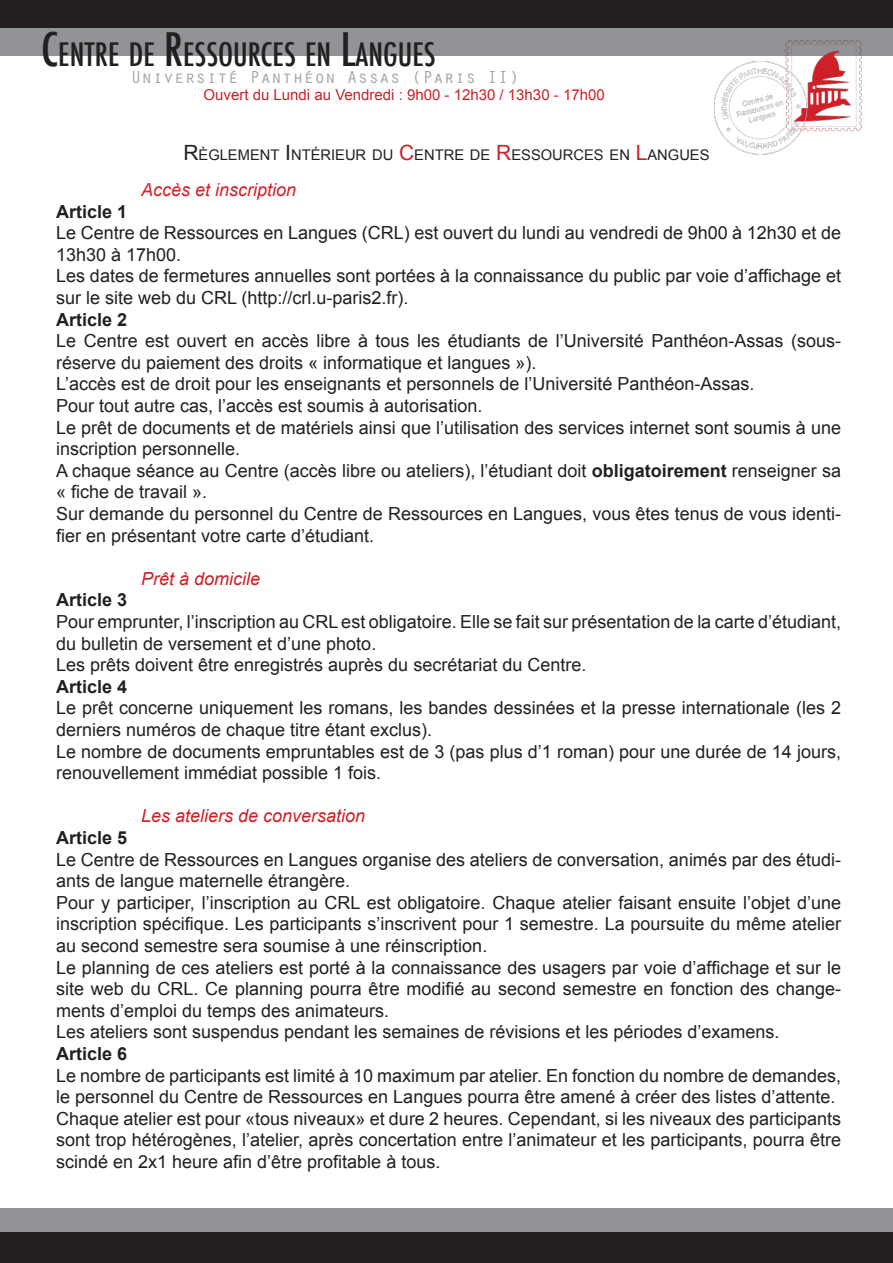
<style>
.page{position:relative;width:893px;height:1263px;background:#fff}
.page>*{position:absolute;margin:0;border:0;box-sizing:border-box;transform-origin:0 0}
.t1{font:500 condensed 31.5px "Futura";color:#231f20}
.t2{font:18px/21.6px "Arial";color:#231f20}
.t3{font:700 18px "Arial";color:#231f20}
.t4{font:italic 18px "Arial";color:#cd2027}
.t5{font:18px "Orator Std";color:#a1a3a6}
.t6{font:italic 18px "Arial";color:#d1232a}
.t7{font:15px "Arial";color:#cd2027}
.t8{font:14.7px "Arial";color:#231f20}
.s1{font-size:45px}
.s2{font-size:21px}
.s3{font-size:21px;color:#cd2027}
.s4{font-weight:700}
</style>
<div class="page">
<div style="left:0;top:0;width:893px;height:55px;background:#919396"></div>
<div style="left:0;top:0;width:893px;height:28px;background:#231f20"></div>
<img style="left:704px;top:40px;width:173px;height:115px">
<div style="left:0;top:1209px;width:893px;height:54px;background:#919396"></div>
<div style="left:0;top:1233px;width:893px;height:30px;background:#231f20"></div>
<p class="t1" style="left:41px;top:35px;width:396px"><span class="s1">C</span>ENTRE DE <span class="s1">R</span>ESSOURCES EN <span class="s1">L</span>ANGUES</p>
<p class="t5" style="left:131px;top:64px;width:390px">Université Panthéon Assas (Paris II)</p>
<p class="t7" style="left:204px;top:85px;width:403px">Ouvert du Lundi au Vendredi : 9h00 - 12h30 / 13h30 - 17h00</p>
<p class="t8" style="left:183px;top:145px;width:528px"><span class="s2">R</span>ÈGLEMENT <span class="s2">I</span>NTÉRI EUR DU <span class="s3">C</span>ENTRE DE <span class="s3">R</span>ESSOURCES EN <span class="s3">L</span>ANGUES</p>
<p class="t6" style="left:141px;top:178px;width:157px">Accès et inscription</p>
<p class="t3" style="left:56px;top:199px;width:73px">Article 1</p>
<p class="t2" style="left:56px;top:222px;width:786px">Le Centre de Ressources en Langues (CRL) est ouvert du lundi au vendredi de 9h00 à 12h30 et de<br>13h30 à 17h00.</p>
<p class="t2" style="left:56px;top:265px;width:786px">Les dates de fermetures annuelles sont portées à la connaissance du public par voie d’affichage et sur le site web du CRL (http://crl.u-paris2.fr).</p>
<p class="t3" style="left:56px;top:307px;width:73px">Article 2</p>
<p class="t2" style="left:56px;top:330px;width:786px">Le Centre est ouvert en accès libre à tous les étudiants de l’Université Panthéon-Assas (sous&shy;réserve du paiement des droits « informatique et langues »).</p>
<p class="t2" style="left:56px;top:373px;width:700px">L’accès est de droit pour les enseignants et personnels de l’Université Panthéon-Assas.</p>
<p class="t2" style="left:56px;top:395px;width:428px">Pour tout autre cas, l’accès est soumis à autorisation.</p>
<p class="t2" style="left:56px;top:417px;width:786px">Le prêt de documents et de matériels ainsi que l’utilisation des services internet sont soumis à une inscription personnelle.</p>
<p class="t2" style="left:56px;top:460px;width:786px">A chaque séance au Centre (accès libre ou ateliers), l’étudiant doit <span class="s4">obligatoirement</span> renseigner sa « fiche de travail ».</p>
<p class="t2" style="left:56px;top:503px;width:786px">Sur demande du personnel du Centre de Ressources en Langues, vous êtes tenus de vous identi&shy;fier en présentant votre carte d’étudiant.</p>
<p class="t4" style="left:141px;top:567px;width:121px">Prêt à domicile</p>
<p class="t3" style="left:56px;top:588px;width:73px">Article 3</p>
<p class="t2" style="left:56px;top:611px;width:786px">Pour emprunter, l’inscription au CRL est obligatoire. Elle se fait sur présentation de la carte d’étudiant, du bulletin de versement et d’une photo.</p>
<p class="t2" style="left:56px;top:654px;width:532px">Les prêts doivent être enregistrés auprès du secrétariat du Centre.</p>
<p class="t3" style="left:56px;top:675px;width:73px">Article 4</p>
<p class="t2" style="left:56px;top:697px;width:786px">Le prêt concerne uniquement les romans, les bandes dessinées et la presse internationale (les 2 derniers numéros de chaque titre étant exclus).</p>
<p class="t2" style="left:56px;top:741px;width:786px">Le nombre de documents empruntables est de 3 (pas plus d’1 roman) pour une durée de 14 jours, renouvellement immédiat possible 1 fois.</p>
<p class="t4" style="left:141px;top:804px;width:226px">Les ateliers de conversation</p>
<p class="t3" style="left:56px;top:826px;width:73px">Article 5</p>
<p class="t2" style="left:56px;top:849px;width:786px">Le Centre de Ressources en Langues organise des ateliers de conversation, animés par des étudi&shy;ants de langue maternelle étrangère.</p>
<p class="t2" style="left:56px;top:892px;width:786px;text-align:justify">Pour y participer, l’inscription au CRL est obligatoire. Chaque atelier faisant ensuite l’objet d’une inscription spécifique. Les participants s’inscrivent pour 1 semestre. La poursuite du même atelier au second semestre sera soumise à une réinscription.</p>
<p class="t2" style="left:56px;top:957px;width:786px;text-align:justify">Le planning de ces ateliers est porté à la connaissance des usagers par voie d’affichage et sur le site web du CRL. Ce planning pourra être modifié au second semestre en fonction des change&shy;ments d’emploi du temps des animateurs.</p>
<p class="t2" style="left:56px;top:1021px;width:725px">Les ateliers sont suspendus pendant les semaines de révisions et les périodes d’examens.</p>
<p class="t3" style="left:56px;top:1042px;width:73px">Article 6</p>
<p class="t2" style="left:56px;top:1065px;width:786px">Le nombre de participants est limité à 10 maximum par atelier. En fonction du nombre de demandes, le personnel du Centre de Ressources en Langues pourra être amené à créer des listes d’attente.</p>
<p class="t2" style="left:56px;top:1108px;width:786px;text-align:justify">Chaque atelier est pour «tous niveaux» et dure 2 heures. Cependant, si les niveaux des participants sont trop hétérogènes, l’atelier, après concertation entre l’animateur et les participants, pourra être scindé en 2x1 heure afin d’être profitable à tous.</p>
</div>
